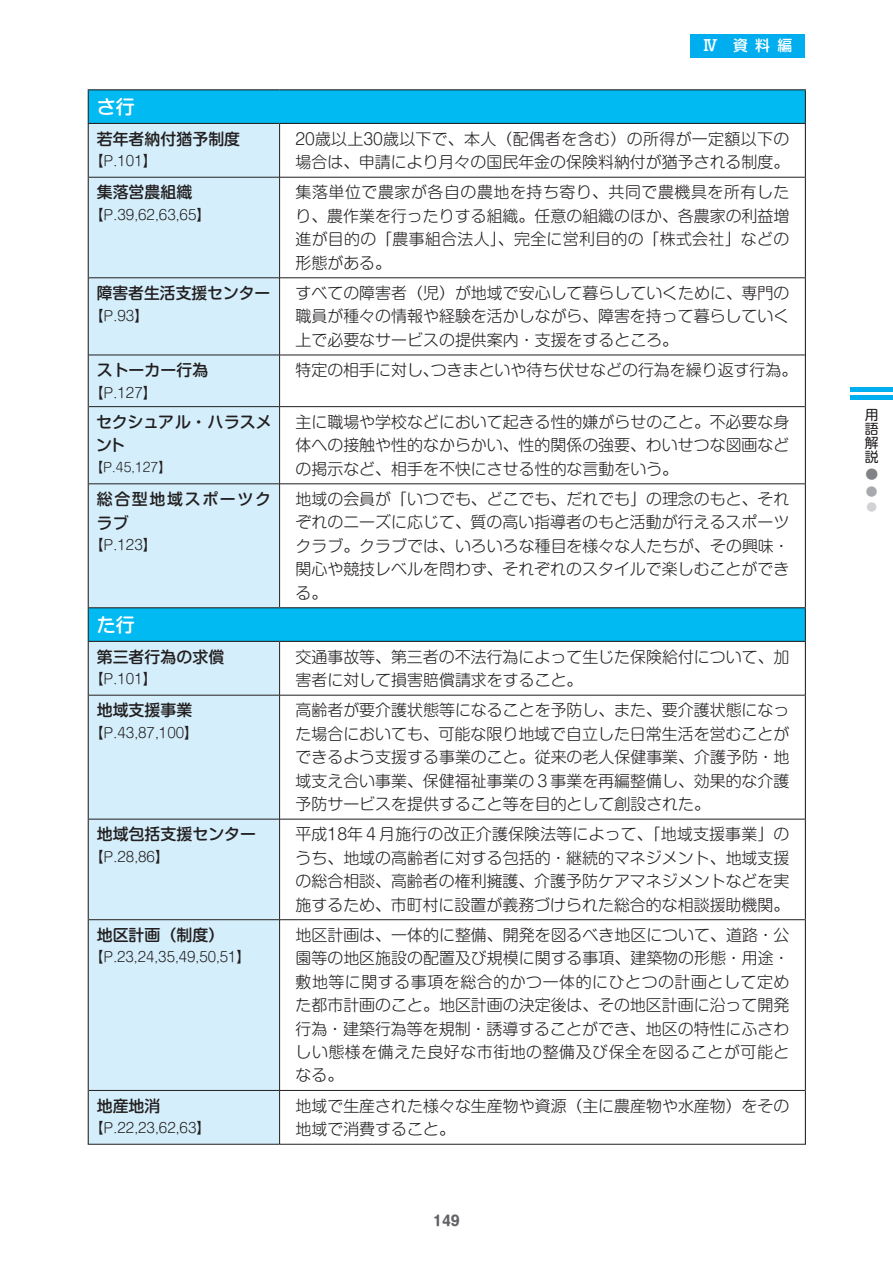
<style>
.page{position:relative;width:893px;height:1263px;background:#fff}
.page>*{position:absolute;margin:0;border:0;box-sizing:border-box;transform-origin:0 0}
.t1{font:500 19.2px "Shin M Go Pro";color:#fff}
.t2{font:300 15.9px/23.4px "Shin M Go Pro";color:#231f20;text-align:justify}
.t3{font:500 15.9px/23.4px "Shin M Go Pro";color:#231f20}
.t4{font:500 15.9px/23.4px "Shin M Go Pro";letter-spacing:.105em;color:#231f20}
.t5{font:500 14.85px "Shin M Go Pro";color:#fff}
.t6{font:300 13.8px "Shin M Go Pro";color:#231f20}
.t7{font:13.8px/13.8px "Shin M Go Pro";color:#231f20;text-align:justify}
.t8{font:700 13.8px "Shin M Go Pro";color:#636366}
.t9{font:300 12.75px "Shin M Go Pro";color:#231f20}
.t10{font:12.75px "Shin M Go Pro";color:#808285}
.t11{font:11.7px "Shin M Go Pro";color:#a8a9ad}
.t12{font:10.65px "Shin M Go Pro";color:#d1d2d4}
</style>
<div class="page">
<div style="left:690px;top:34px;width:115px;height:23px;background:#00aeef"></div>
<hr style="left:850px;top:387px;width:43px;height:4px;background:#00aeef">
<div style="left:850px;top:395px;width:43px;height:5px;background:#00aeef"></div>
<svg style="left:89px;top:90px;width:716px;height:551px"></svg>
<div style="left:89px;top:124px;width:191px;height:1020px;background:#d4effb"></div>
<hr style="left:279px;top:124px;width:1px;height:53px;background:#231f20">
<hr style="left:89px;top:177px;width:191px;height:1px;background:#231f20">
<hr style="left:280px;top:177px;width:525px;height:1px;background:#231f20">
<hr style="left:279px;top:177px;width:1px;height:101px;background:#231f20">
<hr style="left:89px;top:278px;width:191px;height:1px;background:#231f20">
<hr style="left:280px;top:278px;width:525px;height:1px;background:#231f20">
<hr style="left:279px;top:278px;width:1px;height:77px;background:#231f20">
<hr style="left:89px;top:355px;width:191px;height:1px;background:#231f20">
<hr style="left:280px;top:355px;width:525px;height:1px;background:#231f20">
<hr style="left:279px;top:355px;width:1px;height:51px;background:#231f20">
<hr style="left:89px;top:406px;width:191px;height:1px;background:#231f20">
<hr style="left:280px;top:406px;width:525px;height:1px;background:#231f20">
<hr style="left:279px;top:407px;width:1px;height:77px;background:#231f20">
<hr style="left:89px;top:484px;width:191px;height:1px;background:#231f20">
<hr style="left:280px;top:484px;width:525px;height:1px;background:#231f20">
<hr style="left:279px;top:484px;width:1px;height:123px;background:#231f20">
<hr style="left:279px;top:642px;width:1px;height:53px;background:#231f20">
<hr style="left:89px;top:695px;width:191px;height:1px;background:#231f20">
<hr style="left:280px;top:695px;width:525px;height:1px;background:#231f20">
<hr style="left:279px;top:695px;width:1px;height:124px;background:#231f20">
<hr style="left:89px;top:819px;width:191px;height:1px;background:#231f20">
<hr style="left:280px;top:819px;width:525px;height:1px;background:#231f20">
<hr style="left:279px;top:819px;width:1px;height:100px;background:#231f20">
<hr style="left:89px;top:919px;width:191px;height:1px;background:#231f20">
<hr style="left:280px;top:919px;width:525px;height:1px;background:#231f20">
<hr style="left:279px;top:920px;width:1px;height:170px;background:#231f20">
<hr style="left:89px;top:1090px;width:191px;height:1px;background:#231f20">
<hr style="left:280px;top:1090px;width:525px;height:1px;background:#231f20">
<hr style="left:279px;top:1091px;width:1px;height:53px;background:#231f20">
<hr style="left:88px;top:1144px;width:192px;height:1px;background:#231f20">
<hr style="left:280px;top:1144px;width:526px;height:1px;background:#231f20">
<hr style="left:88px;top:124px;width:1px;height:53px;background:#231f20">
<hr style="left:805px;top:124px;width:1px;height:53px;background:#231f20">
<hr style="left:88px;top:177px;width:1px;height:101px;background:#231f20">
<hr style="left:805px;top:177px;width:1px;height:101px;background:#231f20">
<hr style="left:88px;top:278px;width:1px;height:77px;background:#231f20">
<hr style="left:805px;top:278px;width:1px;height:77px;background:#231f20">
<hr style="left:88px;top:355px;width:1px;height:52px;background:#231f20">
<hr style="left:805px;top:355px;width:1px;height:52px;background:#231f20">
<hr style="left:88px;top:407px;width:1px;height:77px;background:#231f20">
<hr style="left:805px;top:407px;width:1px;height:77px;background:#231f20">
<hr style="left:88px;top:484px;width:1px;height:123px;background:#231f20">
<hr style="left:805px;top:484px;width:1px;height:123px;background:#231f20">
<hr style="left:88px;top:642px;width:1px;height:53px;background:#231f20">
<hr style="left:805px;top:642px;width:1px;height:53px;background:#231f20">
<hr style="left:88px;top:695px;width:1px;height:124px;background:#231f20">
<hr style="left:805px;top:695px;width:1px;height:124px;background:#231f20">
<hr style="left:88px;top:819px;width:1px;height:101px;background:#231f20">
<hr style="left:805px;top:819px;width:1px;height:101px;background:#231f20">
<hr style="left:88px;top:920px;width:1px;height:170px;background:#231f20">
<hr style="left:805px;top:920px;width:1px;height:170px;background:#231f20">
<hr style="left:88px;top:1090px;width:1px;height:54px;background:#231f20">
<hr style="left:805px;top:1090px;width:1px;height:54px;background:#231f20">
<hr style="left:88px;top:89px;width:192px;height:1px;background:#231f20">
<hr style="left:88px;top:90px;width:1px;height:33px;background:#231f20">
<hr style="left:280px;top:89px;width:526px;height:1px;background:#231f20">
<hr style="left:805px;top:90px;width:1px;height:33px;background:#231f20">
<hr style="left:88px;top:123px;width:192px;height:1px;background:#231f20">
<hr style="left:280px;top:123px;width:526px;height:1px;background:#231f20">
<hr style="left:88px;top:607px;width:192px;height:1px;background:#231f20">
<hr style="left:88px;top:608px;width:1px;height:33px;background:#231f20">
<hr style="left:280px;top:607px;width:526px;height:1px;background:#231f20">
<hr style="left:805px;top:608px;width:1px;height:33px;background:#231f20">
<hr style="left:88px;top:641px;width:192px;height:1px;background:#231f20">
<hr style="left:280px;top:641px;width:526px;height:1px;background:#231f20">
<p class="t5" style="left:703px;top:34px;width:91px">Ⅳ　資料編</p>
<p class="t1" style="left:97px;top:91px;width:40px">さ行</p>
<p class="t3" style="left:97px;top:125px;width:145px">若年者納付猶予制度</p>
<p class="t6" style="left:90px;top:150px;width:68px">【P.101】</p>
<p class="t2" style="left:296px;top:125px;width:495px">20歳以上30歳以下で、本人（配偶者を含む）の所得が一定額以下の場合は、申請により月々の国民年金の保険料納付が猶予される制度。</p>
<p class="t3" style="left:97px;top:179px;width:97px">集落営農組織</p>
<p class="t6" style="left:90px;top:204px;width:122px">【P.39,62,63,65】</p>
<p class="t2" style="left:296px;top:179px;width:495px">集落単位で農家が各自の農地を持ち寄り、共同で農機具を所有したり、農作業を行ったりする組織。任意の組織のほか、各農家の利益増進が目的の「農事組合法人」、完全に営利目的の「株式会社」などの形態がある。</p>
<p class="t3" style="left:97px;top:279px;width:175px">障害者生活支援センター</p>
<p class="t6" style="left:90px;top:304px;width:60px">【P.93】</p>
<p class="t2" style="left:296px;top:279px;width:495px">すべての障害者（児）が地域で安心して暮らしていくために、専門の職員が種々の情報や経験を活かしながら、障害を持って暮らしていく上で必要なサービスの提供案内・支援をするところ。</p>
<p class="t3" style="left:97px;top:357px;width:113px">ストーカー行為</p>
<p class="t6" style="left:90px;top:381px;width:68px">【P.127】</p>
<p class="t2" style="left:296px;top:357px;width:503px">特定の相手に対し、つきまといや待ち伏せなどの行為を繰り返す行為。</p>
<p class="t3" style="left:96px;top:408px;width:177px">セクシュアル・ハラスメント</p>
<p class="t9" style="left:90px;top:457px;width:82px">【P.45,127】</p>
<p class="t4" style="left:97px;top:485px;width:176px">総合型地域スポーツクラブ</p>
<p class="t6" style="left:90px;top:534px;width:68px">【P.123】</p>
<p class="t2" style="left:296px;top:408px;width:495px">主に職場や学校などにおいて起きる性的嫌がらせのこと。不必要な身体への接触や性的なからかい、性的関係の強要、わいせつな図画などの掲示など、相手を不快にさせる性的な言動をいう。</p>
<p class="t2" style="left:296px;top:485px;width:495px">地域の会員が「いつでも、どこでも、だれでも」の理念のもと、それぞれのニーズに応じて、質の高い指導者のもと活動が行えるスポーツクラブ。クラブでは、いろいろな種目を様々な人たちが、その興味・関心や競技レベルを問わず、それぞれのスタイルで楽しむことができる。</p>
<p class="t7" style="left:865px;top:407px;width:15px">用語解説</p>
<p class="t10" style="left:865px;top:464px;width:14px">●</p>
<p class="t11" style="left:866px;top:482px;width:13px">●</p>
<p class="t12" style="left:866px;top:498px;width:12px">●</p>
<p class="t1" style="left:97px;top:609px;width:40px">た行</p>
<p class="t3" style="left:97px;top:643px;width:129px">第三者行為の求償</p>
<p class="t6" style="left:90px;top:668px;width:68px">【P.101】</p>
<p class="t2" style="left:296px;top:643px;width:495px">交通事故等、第三者の不法行為によって生じた保険給付について、加害者に対して損害賠償請求をすること。</p>
<p class="t3" style="left:97px;top:697px;width:97px">地域支援事業</p>
<p class="t6" style="left:90px;top:722px;width:110px">【P.43,87,100】</p>
<p class="t2" style="left:296px;top:697px;width:495px">高齢者が要介護状態等になることを予防し、また、要介護状態になった場合においても、可能な限り地域で自立した日常生活を営むことができるよう支援する事業のこと。従来の老人保健事業、介護予防・地域支え合い事業、保健福祉事業の３事業を再編整備し、効果的な介護予防サービスを提供すること等を目的として創設された。</p>
<p class="t3" style="left:97px;top:821px;width:161px">地域包括支援センター</p>
<p class="t6" style="left:90px;top:845px;width:81px">【P.28,86】</p>
<p class="t2" style="left:296px;top:821px;width:496px">平成18年４月施行の改正介護保険法等によって、「地域支援事業」のうち、地域の高齢者に対する包括的・継続的マネジメント、地域支援の総合相談、高齢者の権利擁護、介護予防ケアマネジメントなどを実施するため、市町村に設置が義務づけられた総合的な相談援助機関。</p>
<p class="t3" style="left:97px;top:921px;width:129px">地区計画（制度）</p>
<p class="t6" style="left:90px;top:946px;width:162px">【P.23,24,35,49,50,51】</p>
<p class="t2" style="left:296px;top:921px;width:495px">地区計画は、一体的に整備、開発を図るべき地区について、道路・公園等の地区施設の配置及び規模に関する事項、建築物の形態・用途・敷地等に関する事項を総合的かつ一体的にひとつの計画として定めた都市計画のこと。地区計画の決定後は、その地区計画に沿って開発行為・建築行為等を規制・誘導することができ、地区の特性にふさわしい態様を備えた良好な市街地の整備及び保全を図ることが可能となる。</p>
<p class="t3" style="left:97px;top:1092px;width:65px">地産地消</p>
<p class="t6" style="left:90px;top:1117px;width:122px">【P.22,23,62,63】</p>
<p class="t2" style="left:296px;top:1092px;width:495px">地域で生産された様々な生産物や資源（主に農産物や水産物）をその地域で消費すること。</p>
<p class="t8" style="left:433px;top:1209px;width:28px">149</p>
</div>
